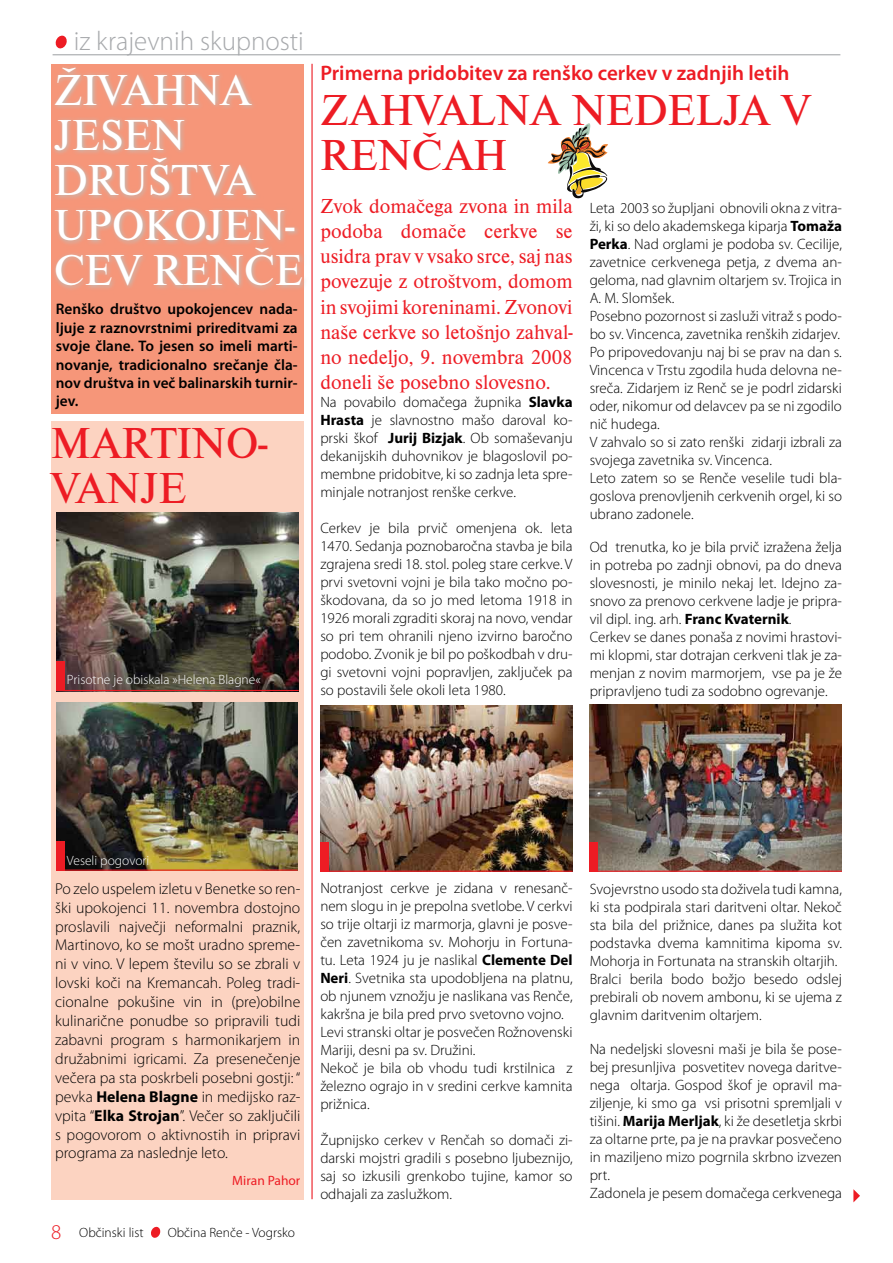
<style>
.page{position:relative;width:893px;height:1263px;background:#fff}
.page>*{position:absolute;margin:0;border:0;box-sizing:border-box;transform-origin:0 0}
.t1{font:45px/45px "Nimbus Rom DEE";color:#fff}
.t2{font:45px/45px "Nimbus Rom DEE";color:#ed1c24}
.t3{font:300 27px "Myriad Pro";color:#a7a9ac}
.t4{font:21px/25.2px "Nimbus Rom DEE";color:#ed1c24;text-align:justify}
.t5{font:600 21px "Myriad Pro";color:#ed1c24}
.t6{font:300 15.75px/18.9px "Myriad Pro";color:#000;text-align:justify}
.t7{font:600 15.3px/18.3px "Myriad Pro";color:#000;text-align:justify}
.t8{font:300 15px/18px "Myriad Pro";color:#000}
.t9{font:300 13.5px "Myriad Pro";color:#fff}
.t10{font:300 13.5px "Myriad Pro";color:#000}
.t11{font:13.5px "Myriad Pro";color:#ed1c24}
.s1{font-weight:700}
.s2{font-size:21px;color:#ed1c24}
</style>
<div class="page">
<hr style="left:53px;top:54px;width:787px;height:1px;background:#a7a9ac">
<svg style="left:151px;top:1226px;width:10px;height:12px"></svg>
<div style="left:51px;top:421px;width:252px;height:778px;background:#fcd3c1"></div>
<svg style="left:55px;top:35px;width:12px;height:14px"></svg>
<img style="left:590px;top:704px;width:252px;height:167px">
<img style="left:320px;top:705px;width:253px;height:166px">
<img style="left:57px;top:512px;width:242px;height:178px">
<img style="left:57px;top:702px;width:241px;height:167px">
<svg style="left:51px;top:64px;width:253px;height:382px;background:#f19f86"></svg>
<hr style="left:311px;top:64px;width:2px;height:1135px;background:#ed1c24">
<svg style="left:548px;top:123px;width:60px;height:75px"></svg>
<div style="left:57px;top:661px;width:8px;height:30px;background:#ed1c24"></div>
<hr style="left:57px;top:690px;width:242px;height:1px;background:#ed1c24">
<div style="left:57px;top:841px;width:8px;height:30px;background:#ed1c24"></div>
<hr style="left:57px;top:869px;width:241px;height:2px;background:#ed1c24">
<div style="left:590px;top:842px;width:8px;height:30px;background:#ed1c24"></div>
<hr style="left:590px;top:871px;width:252px;height:1px;background:#ed1c24">
<div style="left:320px;top:842px;width:9px;height:30px;background:#ed1c24"></div>
<hr style="left:320px;top:871px;width:253px;height:1px;background:#ed1c24">
<svg style="left:853px;top:1189px;width:7px;height:13px"></svg>
<h2 class="t3" style="left:74px;top:26px;width:232px">iz krajevnih skupnosti</h2>
<h1 class="t1" style="left:54px;top:68px;width:250px">ŽIVAHNA<br>JESEN<br>DRUŠTVA<br>UPOKOJEN-<br>CEV RENČE</h1>
<p class="t7" style="left:56px;top:300px;width:243px">Renško društvo upokojencev nada&shy;ljuje z raznovrstnimi prireditvami za svoje člane. To jesen so imeli marti&shy;novanje, tradicionalno srečanje čla&shy;nov društva in več balinarskih turnir&shy;jev.</p>
<h1 class="t2" style="left:51px;top:421px;width:218px">MARTINO-<br>VANJE</h1>
<p class="t9" style="left:67px;top:672px;width:195px">Prisotne je obiskala »Helena Blagne«</p>
<h3 class="t5" style="left:320px;top:59px;width:471px">Primerna pridobitev za renško cerkev v zadnjih letih</h3>
<h1 class="t2" style="left:320px;top:87px;width:492px">ZAHVALNA NEDELJA V<br>RENČAH</h1>
<h3 class="t4" style="left:320px;top:193px;width:254px">Zvok domačega zvona in mila podoba domače cerkve se usidra prav v vsako srce, saj nas povezuje z otroštvom, domom in svojimi koreninami. Zvonovi naše cerkve so letošnjo zahval&shy;no nedeljo, 9. novembra 2008 doneli še posebno slovesno.</h3>
<p class="t8" style="left:320px;top:393px;width:254px;text-align:justify">Na povabilo domačega župnika <span class="s1">Slavka Hrasta</span> je slavnostno mašo daroval ko&shy;prski škof <span class="s1">Jurij Bizjak</span>. Ob somaševanju dekanijskih duhovnikov je blagoslovil po&shy;membne pridobitve, ki so zadnja leta spre&shy;minjale notranjost renške cerkve.</p>
<p class="t8" style="left:320px;top:519px;width:254px;text-align:justify">Cerkev je bila prvič omenjena ok. leta 1470. Sedanja poznobaročna stavba je bila zgrajena sredi 18. stol. poleg stare cerkve. V prvi svetovni vojni je bila tako močno po&shy;škodovana, da so jo med letoma 1918 in 1926 morali zgraditi skoraj na novo, vendar so pri tem ohranili njeno izvirno baročno podobo. Zvonik je bil po poškodbah v dru&shy;gi svetovni vojni popravljen, zaključek pa so postavili šele okoli leta 1980.</p>
<p class="t8" style="left:590px;top:199px;width:254px">Leta 2003 so župljani obnovili okna z vitra&shy;ži, ki so delo akademskega kiparja <span class="s1">Tomaža Perka</span>. Nad orglami je podoba sv. Cecilije, zavetnice cerkvenega petja, z dvema an&shy;geloma, nad glavnim oltarjem sv. Trojica in A. M. Slomšek.<br>Posebno pozornost si zasluži vitraž s podo&shy;bo sv. Vincenca, zavetnika renških zidarjev.<br>Po pripovedovanju naj bi se prav na dan s.<br>Vincenca v Trstu zgodila huda delovna ne&shy;sreča. Zidarjem iz Renč se je podrl zidarski oder, nikomur od delavcev pa se ni zgodilo nič hudega.<br>V zahvalo so si zato renški zidarji izbrali za svojega zavetnika sv. Vincenca.<br>Leto zatem so se Renče veselile tudi bla&shy;goslova prenovljenih cerkvenih orgel, ki so ubrano zadonele.</p>
<p class="t8" style="left:590px;top:538px;width:254px">Od trenutka, ko je bila prvič izražena želja in potreba po zadnji obnovi, pa do dneva slovesnosti, je minilo nekaj let. Idejno za&shy;snovo za prenovo cerkvene ladje je pripra&shy;vil dipl. ing. arh. <span class="s1">Franc Kvaternik</span>.<br>Cerkev se danes ponaša z novimi hrastovi&shy;mi klopmi, star dotrajan cerkveni tlak je za&shy;menjan z novim marmorjem, vse pa je že pripravljeno tudi za sodobno ogrevanje.</p>
<p class="t9" style="left:67px;top:853px;width:84px">Veseli pogovori</p>
<p class="t6" style="left:55px;top:879px;width:247px">Po zelo uspelem izletu v Benetke so ren&shy;ški upokojenci 11. novembra dostojno proslavili največji neformalni praznik, Martinovo, ko se mošt uradno spreme&shy;ni v vino. V lepem številu so se zbrali v lovski koči na Kremancah. Poleg tradi&shy;cionalne pokušine vin in (pre)obilne kulinarične ponudbe so pripravili tudi zabavni program s harmonikarjem in družabnimi igricami. Za presenečenje večera pa sta poskrbeli posebni gostji: “ pevka <span class="s1">Helena Blagne</span> in medijsko raz&shy;vpita “<span class="s1">Elka Strojan</span>”. Večer so zaključili s pogovorom o aktivnostih in pripravi programa za naslednje leto.</p>
<p class="t11" style="left:232px;top:1172px;width:70px">Miran Pahor</p>
<p class="t10" style="left:51px;top:1225px;width:94px"><span class="s2">8</span> Občinski list</p>
<p class="t10" style="left:168px;top:1225px;width:129px">Občina Renče - Vogrsko</p>
<p class="t8" style="left:320px;top:879px;width:254px">Notranjost cerkve je zidana v renesanč&shy;nem slogu in je prepolna svetlobe. V cerkvi so trije oltarji iz marmorja, glavni je posve&shy;čen zavetnikoma sv. Mohorju in Fortuna&shy;tu. Leta 1924 ju je naslikal <span class="s1">Clemente Del Neri</span>. Svetnika sta upodobljena na platnu, ob njunem vznožju je naslikana vas Renče, kakršna je bila pred prvo svetovno vojno.<br>Levi stranski oltar je posvečen Rožnovenski Mariji, desni pa sv. Družini.<br>Nekoč je bila ob vhodu tudi krstilnica z železno ograjo in v sredini cerkve kamnita prižnica.</p>
<p class="t8" style="left:320px;top:1131px;width:254px;text-align:justify">Župnijsko cerkev v Renčah so domači zi&shy;darski mojstri gradili s posebno ljubeznijo, saj so izkusili grenkobo tujine, kamor so odhajali za zaslužkom.</p>
<p class="t8" style="left:590px;top:880px;width:254px">Svojevrstno usodo sta doživela tudi kamna, ki sta podpirala stari daritveni oltar. Nekoč sta bila del prižnice, danes pa služita kot podstavka dvema kamnitima kipoma sv.<br>Mohorja in Fortunata na stranskih oltarjih.<br>Bralci berila bodo božjo besedo odslej prebirali ob novem ambonu, ki se ujema z glavnim daritvenim oltarjem.</p>
<p class="t8" style="left:590px;top:1040px;width:254px">Na nedeljski slovesni maši je bila še pose&shy;bej presunljiva posvetitev novega daritve&shy;nega oltarja. Gospod škof je opravil ma&shy;ziljenje, ki smo ga vsi prisotni spremljali v tišini. <span class="s1">Marija Merljak</span>, ki že desetletja skrbi za oltarne prte, pa je na pravkar posvečeno in maziljeno mizo pogrnila skrbno izvezen prt.<br>Zadonela je pesem domačega cerkvenega</p>
</div>
